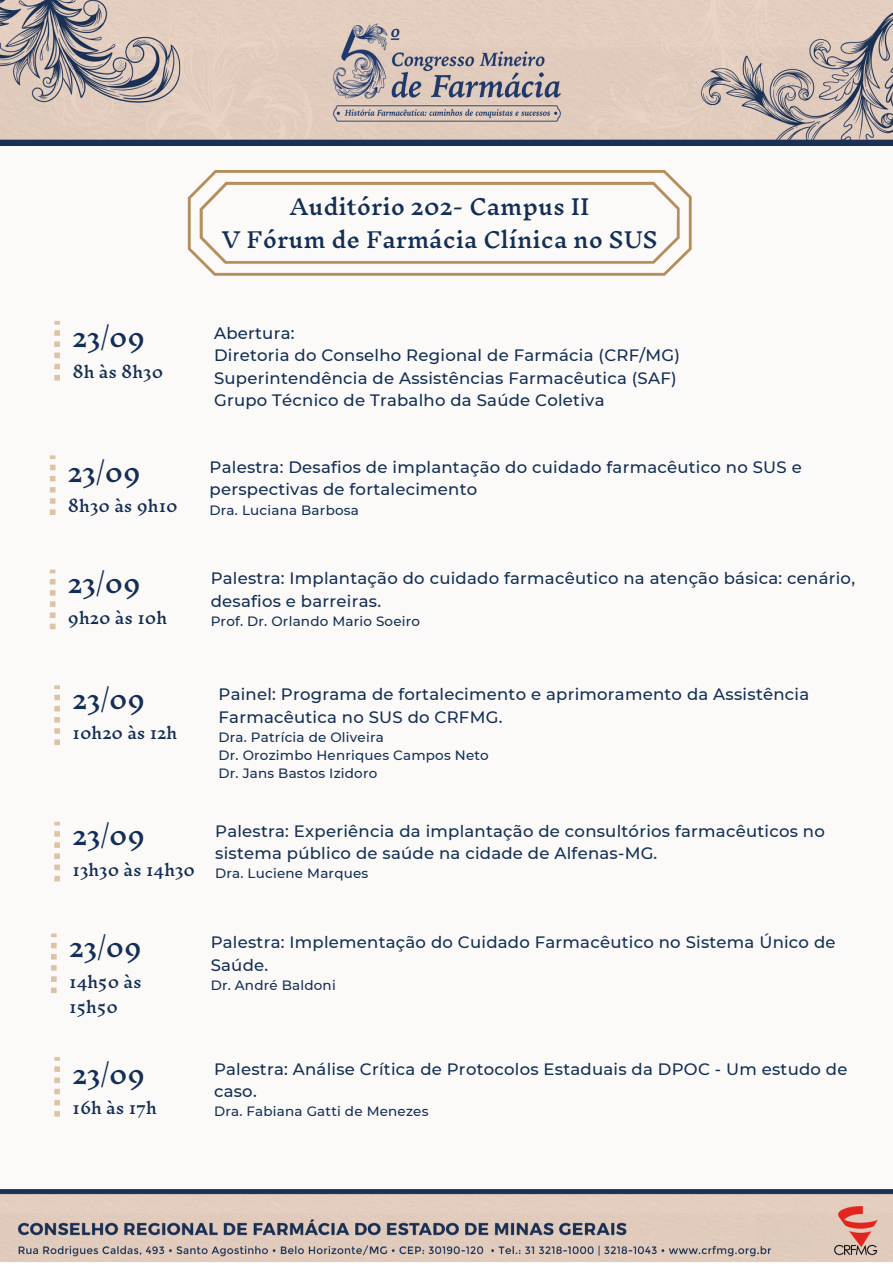
<style>
.page{position:relative;width:893px;height:1264px;background:#fff}
.page>*{position:absolute;margin:0;border:0;box-sizing:border-box;transform-origin:0 0}
.t1{font:500 24.3px "Inknut Antiqua";color:#132f55}
.t2{font:500 21.15px/32.5px "Inknut Antiqua";color:#132f55;text-align:center}
.t3{font:500 16.5px/22.5px "Montserrat";letter-spacing:.015em;color:#132f55}
.t4{font:500 15.3px/25.8px "Inknut Antiqua";color:#132f55}
.t5{font:500 13.5px/18px "Montserrat";letter-spacing:.015em;color:#132f55}
</style>
<div class="page">
<div style="left:0;top:0;width:892px;height:1262px;background:#fcfaf9"></div>
<img style="left:0;top:0;width:892px;height:145px">
<svg style="left:54px;top:321px;width:6px;height:59px"></svg>
<svg style="left:188px;top:170px;width:503px;height:106px"></svg>
<img style="left:0;top:1189px;width:892px;height:72px">
<svg style="left:50px;top:569px;width:5px;height:60px"></svg>
<svg style="left:54px;top:821px;width:6px;height:60px"></svg>
<svg style="left:51px;top:933px;width:6px;height:60px"></svg>
<svg style="left:54px;top:685px;width:6px;height:60px"></svg>
<svg style="left:50px;top:455px;width:5px;height:60px"></svg>
<svg style="left:54px;top:1057px;width:6px;height:59px"></svg>
<p class="t2" style="left:222px;top:192px;width:437px">Auditório 202- Campus II<br>V Fórum de Farmácia Clínica no SUS</p>
<h1 class="t1" style="left:72px;top:325px;width:75px">23/09</h1>
<p class="t4" style="left:72px;top:359px;width:92px">8h às 8h30</p>
<h1 class="t1" style="left:68px;top:459px;width:75px">23/09</h1>
<p class="t4" style="left:68px;top:494px;width:111px">8h30 às 9h10</p>
<h1 class="t1" style="left:68px;top:570px;width:75px">23/09</h1>
<p class="t4" style="left:68px;top:605px;width:101px">9h20 às 10h</p>
<p class="t3" style="left:214px;top:321px;width:467px">Abertura:<br>Diretoria do Conselho Regional de Farmácia (CRF/MG)<br>Superintendência de Assistências Farmacêutica (SAF)<br>Grupo Técnico de Trabalho da Saúde Coletiva</p>
<p class="t3" style="left:209px;top:456px;width:593px">Palestra: Desafios de implantação do cuidado farmacêutico no SUS e perspectivas de fortalecimento</p>
<p class="t5" style="left:209px;top:501px;width:151px">Dra. Luciana Barbosa</p>
<p class="t3" style="left:211px;top:567px;width:645px">Palestra: Implantação do cuidado farmacêutico na atenção básica: cenário, desafios e barreiras.</p>
<p class="t5" style="left:211px;top:612px;width:211px">Prof. Dr. Orlando Mario Soeiro</p>
<h1 class="t1" style="left:72px;top:686px;width:75px">23/09</h1>
<p class="t4" style="left:72px;top:721px;width:106px">10h20 às 12h</p>
<h1 class="t1" style="left:72px;top:822px;width:75px">23/09</h1>
<p class="t4" style="left:72px;top:857px;width:124px">13h30 às 14h30</p>
<p class="t3" style="left:218px;top:683px;width:592px">Painel: Programa de fortalecimento e aprimoramento da Assistência<br>Farmacêutica no SUS do CRFMG.</p>
<p class="t5" style="left:218px;top:728px;width:272px">Dra. Patrícia de Oliveira<br>Dr. Orozimbo Henriques Campos Neto<br>Dr. Jans Bastos Izidoro</p>
<p class="t3" style="left:215px;top:819px;width:611px">Palestra: Experiência da implantação de consultórios farmacêuticos no sistema público de saúde na cidade de Alfenas-MG.</p>
<p class="t5" style="left:215px;top:864px;width:155px">Dra. Luciene Marques</p>
<h1 class="t1" style="left:69px;top:934px;width:75px">23/09</h1>
<p class="t4" style="left:69px;top:969px;width:74px">14h50 às<br>15h50</p>
<h1 class="t1" style="left:72px;top:1060px;width:75px">23/09</h1>
<p class="t4" style="left:72px;top:1095px;width:86px">16h às 17h</p>
<p class="t3" style="left:211px;top:931px;width:626px">Palestra: Implementação do Cuidado Farmacêutico no Sistema Único de<br>Saúde.</p>
<p class="t5" style="left:211px;top:976px;width:127px">Dr. André Baldoni</p>
<p class="t3" style="left:214px;top:1057px;width:635px">Palestra: Análise Crítica de Protocolos Estaduais da DPOC - Um estudo de caso.</p>
<p class="t5" style="left:214px;top:1102px;width:216px">Dra. Fabiana Gatti de Menezes</p>
</div>
